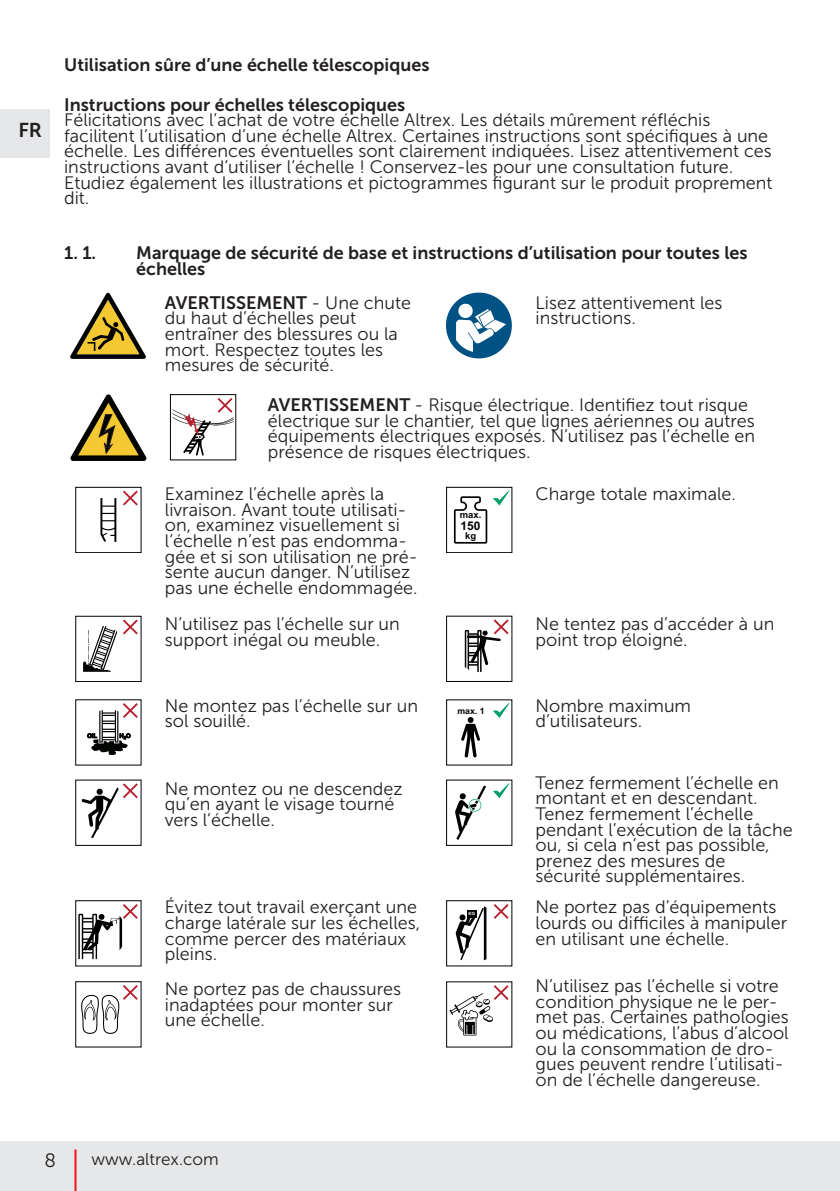
<style>
.page{position:relative;width:840px;height:1191px;background:#fff}
.page>*{position:absolute;margin:0;border:0;box-sizing:border-box;transform-origin:0 0}
.t1{font:20px "Museo Sans 700";color:#231f20}
.t2{font:19.2px "Museo Sans 300";color:#231f20}
.t3{font:18px/15.6px "Museo Sans 300";color:#231f20}
.t4{font:18px/15.4px "Museo Sans 700";color:#231f20}
.t5{font:17px "Museo Sans 300";color:#231f20}
.t6{font:700 12px "Arial";color:#000200}
.t7{font:700 9.4px/20.6px "Arial";color:#000200;text-align:center}
.t8{font:700 8.8px "Arial";color:#000200}
.t9{font:700 5.8px "Arial";color:#000200}
.t10{font:700 4.4px "Arial";color:#fff}
.s1{font-family:"Museo Sans 300"}
.s2{font-family:"Museo Sans 700"}
</style>
<div class="page">
<div style="left:0;top:1141px;width:839px;height:50px;background:#e6e7e9"></div>
<hr style="left:74px;top:1149px;width:2px;height:42px;background:#ee1d23">
<div style="left:0;top:109px;width:50px;height:49px;background:#e6e7e9"></div>
<svg style="left:70px;top:293px;width:76px;height:66px"></svg>
<svg style="left:446px;top:292px;width:65px;height:66px"></svg>
<svg style="left:100px;top:498px;width:16px;height:44px"></svg>
<div style="left:75px;top:487px;width:66px;height:66px;border:1px solid #000200"></div>
<svg style="left:123px;top:490px;width:15px;height:15px"></svg>
<div style="left:446px;top:487px;width:66px;height:66px;border:1px solid #000200"></div>
<svg style="left:453px;top:490px;width:56px;height:53px"></svg>
<svg style="left:123px;top:619px;width:15px;height:15px"></svg>
<svg style="left:83px;top:626px;width:34px;height:46px"></svg>
<svg style="left:464px;top:619px;width:44px;height:53px"></svg>
<svg style="left:91px;top:703px;width:47px;height:52px"></svg>
<svg style="left:461px;top:717px;width:18px;height:40px"></svg>
<svg style="left:493px;top:703px;width:16px;height:15px"></svg>
<svg style="left:82px;top:783px;width:56px;height:55px"></svg>
<svg style="left:455px;top:785px;width:31px;height:55px"></svg>
<svg style="left:493px;top:783px;width:16px;height:15px"></svg>
<svg style="left:78px;top:904px;width:60px;height:55px"></svg>
<svg style="left:455px;top:906px;width:31px;height:54px"></svg>
<div style="left:446px;top:900px;width:66px;height:66px;border:1px solid #000200"></div>
<svg style="left:493px;top:904px;width:15px;height:15px"></svg>
<svg style="left:81px;top:985px;width:57px;height:49px"></svg>
<svg style="left:449px;top:985px;width:59px;height:50px"></svg>
<svg style="left:71px;top:395px;width:75px;height:65px"></svg>
<div style="left:170px;top:394px;width:66px;height:66px;border:1px solid #000200"></div>
<svg style="left:172px;top:398px;width:61px;height:57px"></svg>
<p class="t1" style="left:18px;top:119px;width:25px">FR</p>
<p class="t4" style="left:64px;top:57px;width:366px">Utilisation sûre d’une échelle télescopiques</p>
<p class="t4" style="left:64px;top:97px;width:342px">Instructions pour échelles télescopiques</p>
<p class="t3" style="left:64px;top:112px;width:709px">Félicitations avec l’achat de votre échelle Altrex. Les détails mûrement réfléchis facilitent l’utilisation d’une échelle Altrex. Certaines instructions sont spécifiques à une échelle. Les différences éventuelles sont clairement indiquées. Lisez attentivement ces instructions avant d’utiliser l’échelle ! Conservez-les pour une consultation future.<br>Etudiez également les illustrations et pictogrammes figurant sur le produit proprement dit.</p>
<p class="t4" style="left:64px;top:245px;width:34px">1. 1.</p>
<p class="t4" style="left:136px;top:245px;width:612px">Marquage de sécurité de base et instructions d’utilisation pour toutes les échelles</p>
<p class="t4" style="left:165px;top:295px;width:247px">AVERTISSEMENT <span class="s1">- Une chute</span></p>
<p class="t3" style="left:165px;top:310px;width:234px">du haut d’échelles peut entraîner des blessures ou la mort. Respectez toutes les mesures de sécurité.</p>
<p class="t3" style="left:535px;top:295px;width:188px">Lisez attentivement les instructions.</p>
<p class="t3" style="left:268px;top:397px;width:488px"><span class="s2">AVERTISSEMENT</span> - Risque électrique. Identifiez tout risque électrique sur le chantier, tel que lignes aériennes ou autres équipements électriques exposés. N’utilisez pas l’échelle en présence de risques électriques.</p>
<p class="t3" style="left:165px;top:486px;width:254px">Examinez l’échelle après la livraison. Avant toute utilisati&shy;on, examinez visuellement si l’échelle n’est pas endomma&shy;gée et si son utilisation ne pré&shy;sente aucun danger. N’utilisez pas une échelle endommagée.</p>
<p class="t3" style="left:535px;top:486px;width:202px">Charge totale maximale.</p>
<p class="t7" style="left:459px;top:505px;width:23px">max. kg</p>
<p class="t6" style="left:460px;top:521px;width:21px">150</p>
<p class="t3" style="left:165px;top:616px;width:236px">N’utilisez pas l’échelle sur un support inégal ou meuble.</p>
<p class="t3" style="left:535px;top:616px;width:240px">Ne tentez pas d’accéder à un point trop éloigné.</p>
<p class="t9" style="left:87px;top:732px;width:11px">OIL</p>
<p class="t9" style="left:119px;top:732px;width:13px">H<sub>2</sub>O</p>
<p class="t3" style="left:165px;top:698px;width:254px">Ne montez pas l’échelle sur un sol souillé.</p>
<p class="t8" style="left:457px;top:705px;width:29px">max. 1</p>
<p class="t3" style="left:535px;top:698px;width:157px">Nombre maximum d’utilisateurs.</p>
<p class="t3" style="left:165px;top:781px;width:239px">Ne montez ou ne descendez qu’en ayant le visage tourné vers l’échelle.</p>
<p class="t3" style="left:535px;top:775px;width:258px">Tenez fermement l’échelle en montant et en descendant.<br>Tenez fermement l’échelle pendant l’exécution de la tâche ou, si cela n’est pas possible, prenez des mesures de sécurité supplémentaires.</p>
<p class="t3" style="left:165px;top:899px;width:256px">Évitez tout travail exerçant une charge latérale sur les échelles, comme percer des matériaux pleins.</p>
<p class="t3" style="left:535px;top:899px;width:253px">Ne portez pas d’équipements lourds ou difficiles à manipuler en utilisant une échelle.</p>
<p class="t10" style="left:468px;top:911px;width:8px">KG</p>
<p class="t3" style="left:165px;top:981px;width:237px">Ne portez pas de chaussures inadaptées pour monter sur une échelle.</p>
<p class="t3" style="left:535px;top:978px;width:255px">N’utilisez pas l’échelle si votre condition physique ne le per&shy;met pas. Certaines pathologies ou médications, l’abus d’alcool ou la consommation de dro&shy;gues peuvent rendre l’utilisati&shy;on de l’échelle dangereuse.</p>
<p class="t2" style="left:44px;top:1149px;width:13px">8</p>
<p class="t5" style="left:91px;top:1150px;width:129px">www.altrex.com</p>
</div>
